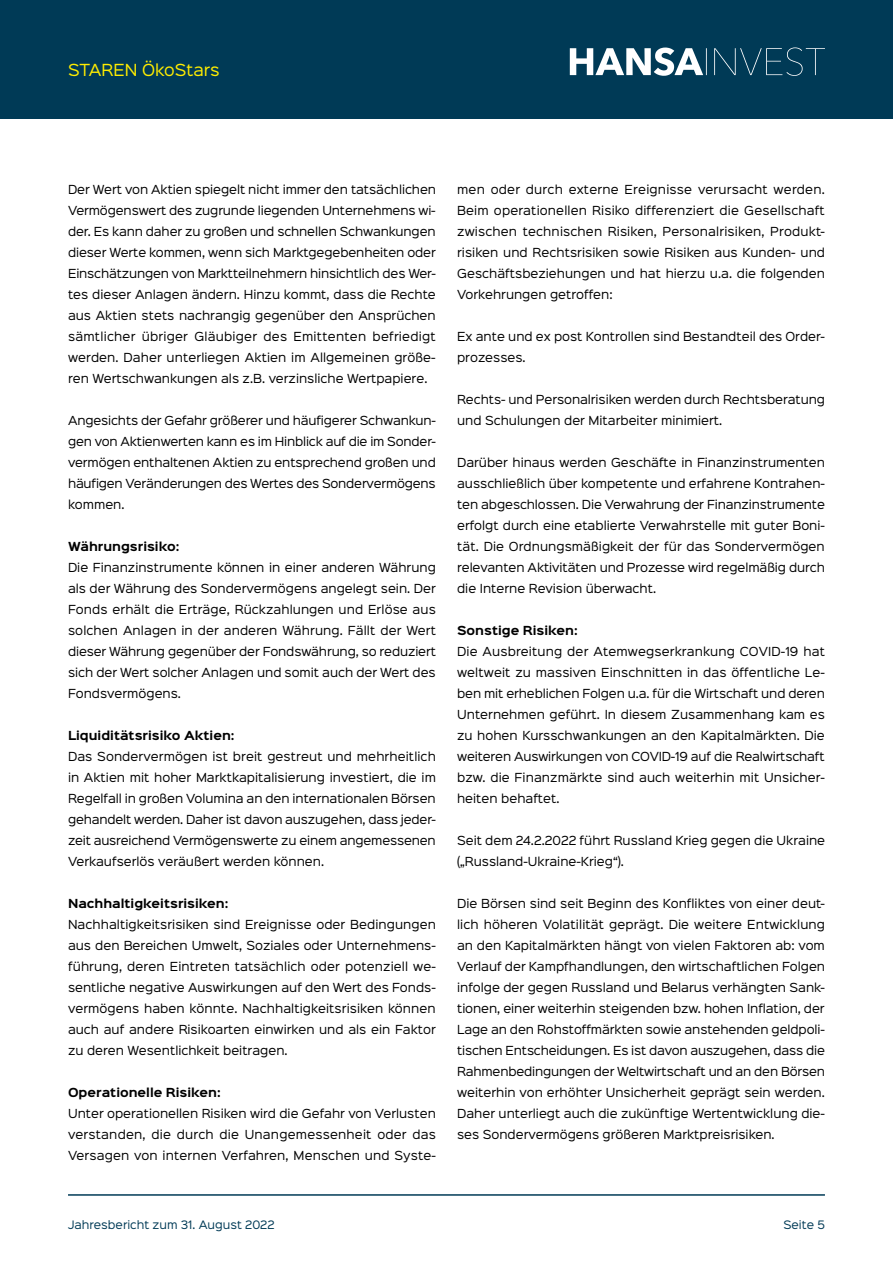
<style>
.page{position:relative;width:893px;height:1263px;background:#fff}
.page>*{position:absolute;margin:0;border:0;box-sizing:border-box;transform-origin:0 0}
.t1{font:15px "Sinkin Sans 400";color:#ffed00}
.t2{font:11.25px/21px "Sinkin Sans 400";color:#000;text-align:justify}
.t3{font:700 11.25px "Sinkin Sans 700";color:#000}
.t4{font:10.5px "Sinkin Sans 400";color:#003a56}
</style>
<div class="page">
<div style="left:0;top:0;width:893px;height:119px;background:#003a56"></div>
<svg style="left:570px;top:47px;width:255px;height:29px"></svg>
<hr style="left:68px;top:1194px;width:757px;height:2px;background:#003a56">
<h1 class="t1" style="left:68px;top:57px;width:153px">STAREN ÖkoStars</h1>
<p class="t2" style="left:68px;top:178px;width:370px">Der Wert von Aktien spiegelt nicht immer den tatsächlichen Vermögenswert des zugrunde liegenden Unternehmens wi&shy;der. Es kann daher zu großen und schnellen Schwankungen dieser Werte kommen, wenn sich Marktgegebenheiten oder Einschätzungen von Marktteilnehmern hinsichtlich des Wer&shy;tes dieser Anlagen ändern. Hinzu kommt, dass die Rechte aus Aktien stets nachrangig gegenüber den Ansprüchen sämtlicher übriger Gläubiger des Emittenten befriedigt werden. Daher unterliegen Aktien im Allgemeinen größe&shy;ren Wertschwankungen als z.B. verzinsliche Wertpapiere.</p>
<p class="t2" style="left:68px;top:409px;width:369px">Angesichts der Gefahr größerer und häufigerer Schwankun&shy;gen von Aktienwerten kann es im Hinblick auf die im Sonder&shy;vermögen enthaltenen Aktien zu entsprechend großen und häufigen Veränderungen des Wertes des Sondervermögens kommen.</p>
<p class="t3" style="left:68px;top:541px;width:113px">Währungsrisiko:</p>
<p class="t2" style="left:68px;top:556px;width:369px">Die Finanzinstrumente können in einer anderen Währung als der Währung des Sondervermögens angelegt sein. Der Fonds erhält die Erträge, Rückzahlungen und Erlöse aus solchen Anlagen in der anderen Währung. Fällt der Wert dieser Währung gegenüber der Fondswährung, so reduziert sich der Wert solcher Anlagen und somit auch der Wert des Fondsvermögens.</p>
<p class="t3" style="left:68px;top:730px;width:168px">Liquiditätsrisiko Aktien:</p>
<p class="t2" style="left:68px;top:745px;width:369px">Das Sondervermögen ist breit gestreut und mehrheitlich in Aktien mit hoher Marktkapitalisierung investiert, die im Regelfall in großen Volumina an den internationalen Börsen gehandelt werden. Daher ist davon auszugehen, dass jeder&shy;zeit ausreichend Vermögenswerte zu einem angemessenen Verkaufserlös veräußert werden können.</p>
<p class="t3" style="left:68px;top:898px;width:162px">Nachhaltigkeitsrisiken:</p>
<p class="t2" style="left:68px;top:913px;width:369px">Nachhaltigkeitsrisiken sind Ereignisse oder Bedingungen aus den Bereichen Umwelt, Soziales oder Unternehmens&shy;führung, deren Eintreten tatsächlich oder potenziell we&shy;sentliche negative Auswirkungen auf den Wert des Fonds&shy;vermögens haben könnte. Nachhaltigkeitsrisiken können auch auf andere Risikoarten einwirken und als ein Faktor zu deren Wesentlichkeit beitragen.</p>
<p class="t3" style="left:68px;top:1087px;width:154px">Operationelle Risiken:</p>
<p class="t2" style="left:68px;top:1102px;width:369px">Unter operationellen Risiken wird die Gefahr von Verlusten verstanden, die durch die Unangemessenheit oder das Versagen von internen Verfahren, Menschen und Syste-</p>
<p class="t2" style="left:457px;top:178px;width:369px">men oder durch externe Ereignisse verursacht werden.<br>Beim operationellen Risiko differenziert die Gesellschaft zwischen technischen Risiken, Personalrisiken, Produkt&shy;risiken und Rechtsrisiken sowie Risiken aus Kunden- und Geschäftsbeziehungen und hat hierzu u.a. die folgenden Vorkehrungen getroffen:</p>
<p class="t2" style="left:457px;top:325px;width:369px">Ex ante und ex post Kontrollen sind Bestandteil des Order&shy;prozesses.</p>
<p class="t2" style="left:457px;top:388px;width:369px">Rechts- und Personalrisiken werden durch Rechtsberatung und Schulungen der Mitarbeiter minimiert.</p>
<p class="t2" style="left:457px;top:451px;width:369px">Darüber hinaus werden Geschäfte in Finanzinstrumenten ausschließlich über kompetente und erfahrene Kontrahen&shy;ten abgeschlossen. Die Verwahrung der Finanzinstrumente erfolgt durch eine etablierte Verwahrstelle mit guter Boni&shy;tät. Die Ordnungsmäßigkeit der für das Sondervermögen relevanten Aktivitäten und Prozesse wird regelmäßig durch die Interne Revision überwacht.</p>
<p class="t3" style="left:457px;top:625px;width:122px">Sonstige Risiken:</p>
<p class="t2" style="left:457px;top:640px;width:369px">Die Ausbreitung der Atemwegserkrankung COVID-19 hat weltweit zu massiven Einschnitten in das öffentliche Le&shy;ben mit erheblichen Folgen u.a. für die Wirtschaft und deren Unternehmen geführt. In diesem Zusammenhang kam es zu hohen Kursschwankungen an den Kapitalmärkten. Die weiteren Auswirkungen von COVID-19 auf die Realwirtschaft bzw. die Finanzmärkte sind auch weiterhin mit Unsicher&shy;heiten behaftet.</p>
<p class="t2" style="left:457px;top:829px;width:370px">Seit dem 24.2.2022 führt Russland Krieg gegen die Ukraine („Russland-Ukraine-Krieg“).</p>
<p class="t2" style="left:457px;top:892px;width:369px">Die Börsen sind seit Beginn des Konfliktes von einer deut&shy;lich höheren Volatilität geprägt. Die weitere Entwicklung an den Kapitalmärkten hängt von vielen Faktoren ab: vom Verlauf der Kampfhandlungen, den wirtschaftlichen Folgen infolge der gegen Russland und Belarus verhängten Sank&shy;tionen, einer weiterhin steigenden bzw. hohen Inflation, der Lage an den Rohstoffmärkten sowie anstehenden geldpoli&shy;tischen Entscheidungen. Es ist davon auszugehen, dass die Rahmenbedingungen der Weltwirtschaft und an den Börsen weiterhin von erhöhter Unsicherheit geprägt sein werden.<br>Daher unterliegt auch die zukünftige Wertentwicklung die&shy;ses Sondervermögens größeren Marktpreisrisiken.</p>
<p class="t4" style="left:68px;top:1216px;width:208px">Jahresbericht zum 31. August 2022</p>
<p class="t4" style="left:783px;top:1216px;width:43px">Seite 5</p>
</div>
